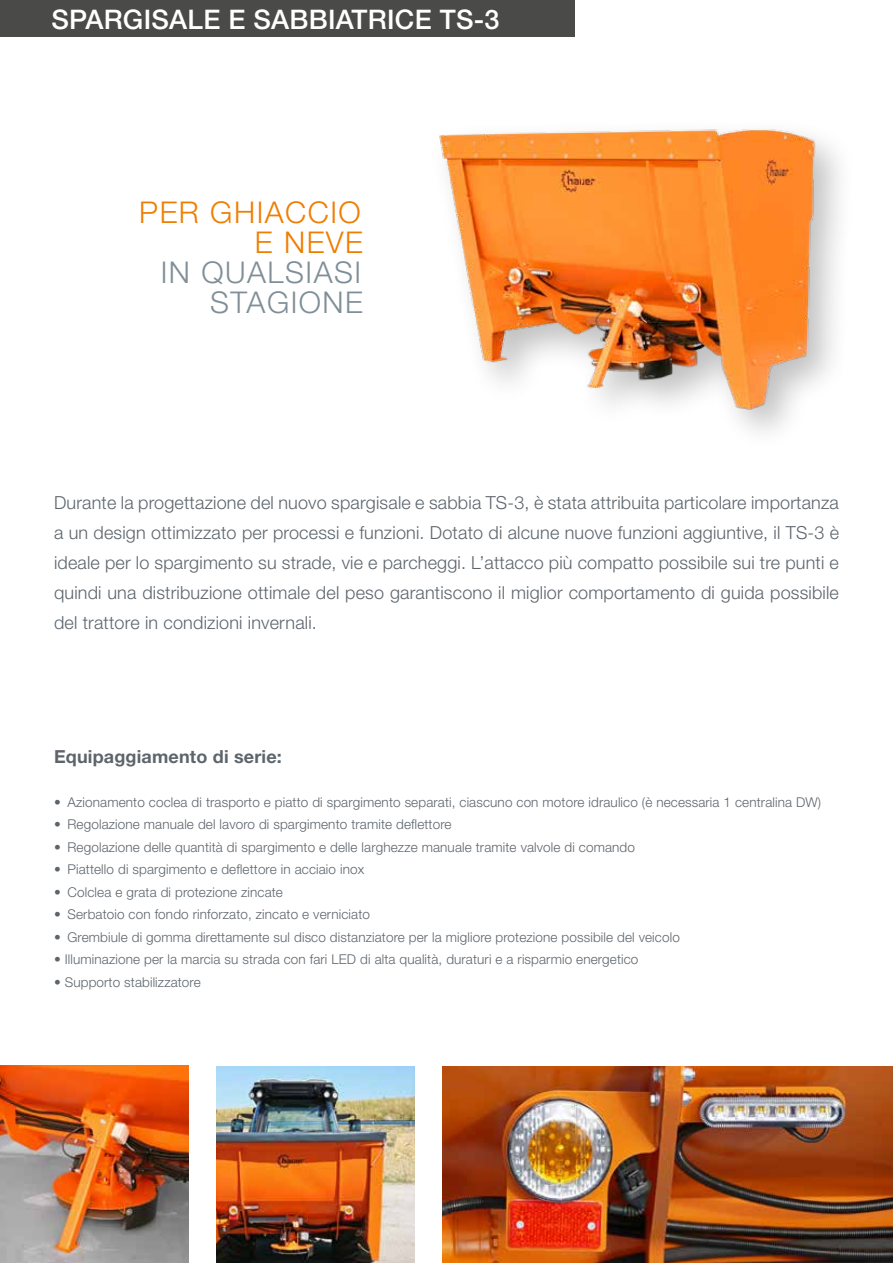
<style>
.page{position:relative;width:893px;height:1263px;background:#fff}
.page>*{position:absolute;margin:0;border:0;box-sizing:border-box;transform-origin:0 0}
.t1{font:300 30px/30px "Helvetica Neue LT Pro";letter-spacing:.05em;color:#808f97;text-align:right}
.t2{font:300 30px/30px "Helvetica Neue LT Pro";letter-spacing:.05em;color:#ef7d00;text-align:right}
.t3{font:500 27px "Helvetica Neue LT Pro";letter-spacing:.01em;color:#fff}
.t4{font:300 18px/30px "Helvetica Neue LT Pro";letter-spacing:.01em;color:#5d656c;text-align:justify}
.t5{font:700 18px "Helvetica Neue LT Pro";letter-spacing:.01em;color:#5d656c}
.t6{font:300 13.5px "Helvetica Neue LT Pro";letter-spacing:.01em;color:#5d656c}
</style>
<div class="page">
<img style="left:216px;top:1066px;width:198px;height:197px">
<img style="left:0;top:1065px;width:188px;height:198px">
<div style="left:0;top:0;width:574px;height:36px;background:#4a4a49"></div>
<img style="left:439px;top:129px;width:401px;height:303px">
<img style="left:443px;top:1066px;width:450px;height:197px">
<h2 class="t3" style="left:51px;top:3px;width:450px">SPARGISALE E SABBIATRICE TS-3</h2>
<h1 class="t2" style="left:139px;top:197px;width:225px">PER GHIACCIO<br>E NEVE</h1>
<h1 class="t1" style="left:161px;top:257px;width:204px">IN QUALSIASI<br>STAGIONE</h1>
<p class="t4" style="left:54px;top:487px;width:787px">Durante la progettazione del nuovo spargisale e sabbia TS-3, è stata attribuita particolare importanza a un design ottimizzato per processi e funzioni. Dotato di alcune nuove funzioni aggiuntive, il TS-3 è ideale per lo spargimento su strade, vie e parcheggi. L’attacco più compatto possibile sui tre punti e quindi una distribuzione ottimale del peso garantiscono il miglior comportamento di guida possibile del trattore in condizioni invernali.</p>
<h3 class="t5" style="left:54px;top:746px;width:229px">Equipaggiamento di serie:</h3>
<p class="t6" style="left:54px;top:794px;width:769px">• Azionamento coclea di trasporto e piatto di spargimento separati, ciascuno con motore idraulico (è necessaria 1 centralina DW)</p>
<p class="t6" style="left:54px;top:816px;width:399px">• Regolazione manuale del lavoro di spargimento tramite deflettore</p>
<p class="t6" style="left:54px;top:839px;width:582px">• Regolazione delle quantità di spargimento e delle larghezze manuale tramite valvole di comando</p>
<p class="t6" style="left:54px;top:861px;width:312px">• Piattello di spargimento e deflettore in acciaio inox</p>
<p class="t6" style="left:54px;top:884px;width:230px">• Colclea e grata di protezione zincate</p>
<p class="t6" style="left:54px;top:906px;width:317px">• Serbatoio con fondo rinforzato, zincato e verniciato</p>
<p class="t6" style="left:54px;top:929px;width:627px">• Grembiule di gomma direttamente sul disco distanziatore per la migliore protezione possibile del veicolo</p>
<p class="t6" style="left:54px;top:951px;width:586px">• Illuminazione per la marcia su strada con fari LED di alta qualità, duraturi e a risparmio energetico</p>
<p class="t6" style="left:54px;top:974px;width:148px">• Supporto stabilizzatore</p>
</div>
